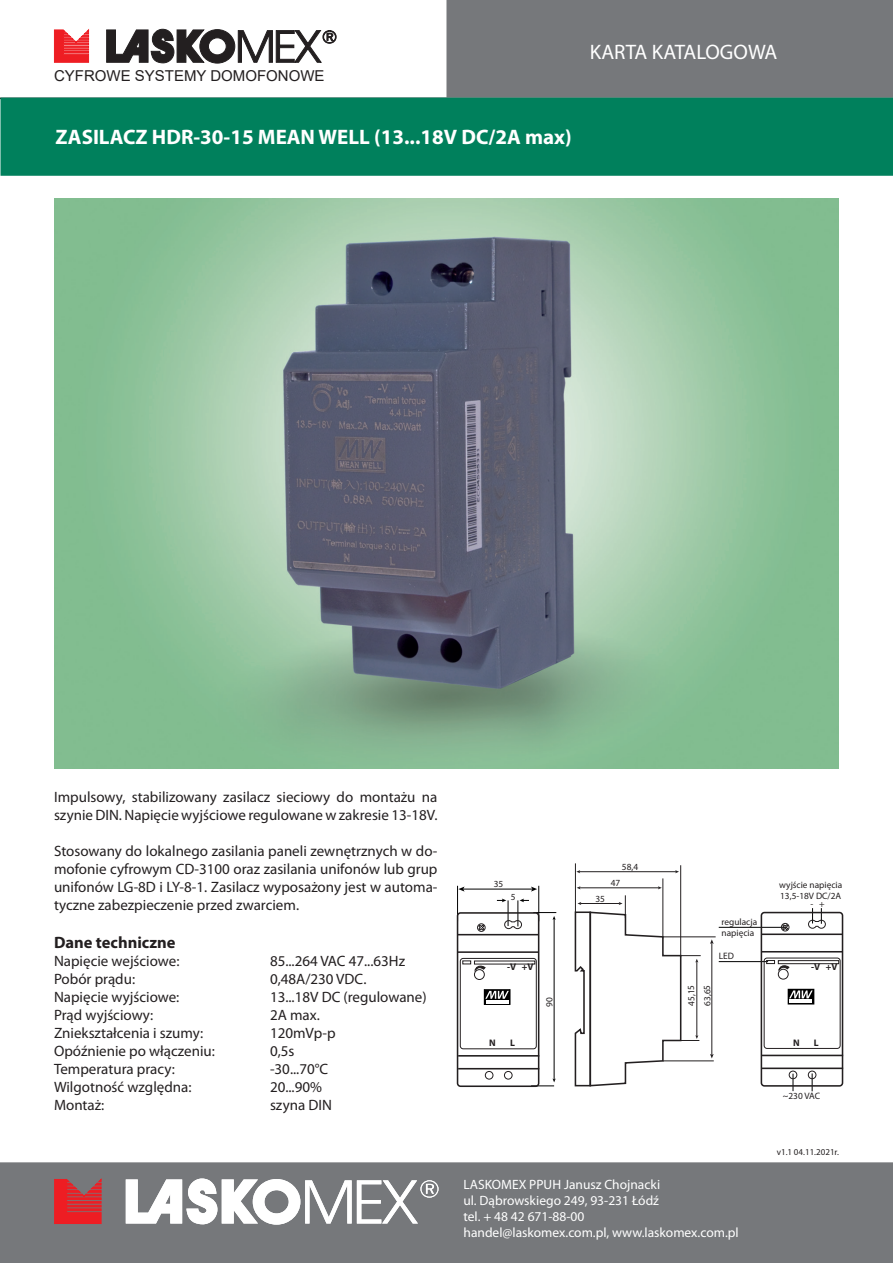
<style>
.page{position:relative;width:893px;height:1263px;background:#fff}
.page>*{position:absolute;margin:0;border:0;box-sizing:border-box;transform-origin:0 0}
.t1{font:700 21px "Myriad Pro";color:#fff}
.t2{font:21px "Myriad Pro";color:#fff}
.t3{font:700 16.5px "Myriad Pro";color:#231f20}
.t4{font:15px/18px "Myriad Pro";color:#231f20}
.t5{font:15px "Arial";color:#231f20}
.t6{font:13.5px/16.2px "Myriad Pro";color:#fff}
.t7{font:700 9.45px "Myriad Pro";color:#231f20}
.t8{font:9.45px "Myriad Pro";color:#231f20}
.t9{font:9.3px/11.1px "Myriad Pro";color:#231f20}
.t10{font:9px "Myriad Pro";color:#231f20}
</style>
<div class="page">
<svg style="left:54px;top:30px;width:35px;height:33px"></svg>
<svg style="left:106px;top:29px;width:230px;height:34px"></svg>
<div style="left:447px;top:1px;width:445px;height:96px;background:#76787b"></div>
<div style="left:446px;top:0;width:447px;height:98px;border:2px solid #76787b"></div>
<div style="left:1px;top:98px;width:891px;height:77px;background:#00805c"></div>
<div style="left:0;top:98px;width:893px;height:78px;border:2px solid #00805c"></div>
<div style="left:1px;top:1163px;width:891px;height:99px;background:#76787b"></div>
<div style="left:0;top:1162px;width:893px;height:101px;border:2px solid #76787b"></div>
<svg style="left:54px;top:1179px;width:48px;height:45px;background:#d23137"></svg>
<svg style="left:126px;top:1178px;width:312px;height:47px"></svg>
<img style="left:54px;top:198px;width:785px;height:570px">
<hr style="left:457px;top:886px;width:1px;height:35px;background:#000">
<hr style="left:538px;top:886px;width:1px;height:35px;background:#000">
<hr style="left:463px;top:889px;width:70px;height:1px;background:#000">
<svg style="left:458px;top:886px;width:7px;height:5px"></svg>
<svg style="left:531px;top:886px;width:6px;height:5px"></svg>
<hr style="left:554px;top:919px;width:1px;height:161px;background:#000">
<svg style="left:539px;top:1078px;width:17px;height:8px"></svg>
<hr style="left:575px;top:863px;width:1px;height:49px;background:#231f20">
<hr style="left:663px;top:878px;width:1px;height:60px;background:#231f20">
<hr style="left:680px;top:865px;width:1px;height:92px;background:#231f20">
<hr style="left:579px;top:887px;width:80px;height:1px;background:#231f20">
<hr style="left:712px;top:942px;width:1px;height:113px;background:#231f20">
<svg style="left:710px;top:1054px;width:4px;height:4px"></svg>
<svg style="left:710px;top:939px;width:4px;height:5px"></svg>
<hr style="left:579px;top:871px;width:97px;height:1px;background:#231f20">
<hr style="left:663px;top:936px;width:53px;height:1px;background:#231f20">
<svg style="left:574px;top:895px;width:127px;height:192px"></svg>
<hr style="left:663px;top:1060px;width:51px;height:1px;background:#231f20">
<svg style="left:793px;top:1074px;width:1px;height:17px"></svg>
<svg style="left:812px;top:1073px;width:1px;height:18px"></svg>
<svg style="left:790px;top:998px;width:22px;height:1px"></svg>
<div style="left:788px;top:989px;width:26px;height:15px;border:1px solid #000"></div>
<svg style="left:789px;top:990px;width:24px;height:8px"></svg>
<hr style="left:789px;top:999px;width:23px;height:4px;background:#fff">
<hr style="left:719px;top:961px;width:49px;height:1px;background:#000">
<hr style="left:719px;top:927px;width:67px;height:1px;background:#000">
<svg style="left:808px;top:908px;width:18px;height:21px"></svg>
<div style="left:761px;top:912px;width:82px;height:175px;border:2px solid #231f20;border-radius:3px"></div>
<hr style="left:761px;top:933px;width:81px;height:2px;background:#231f20">
<hr style="left:761px;top:951px;width:81px;height:1px;background:#231f20">
<hr style="left:762px;top:1055px;width:81px;height:1px;background:#231f20">
<hr style="left:762px;top:1067px;width:81px;height:2px;background:#231f20">
<div style="left:764px;top:958px;width:76px;height:91px;border:1px solid #231f20;border-radius:3px"></div>
<div style="left:778px;top:960px;width:61px;height:4px;border:1px solid #231f20"></div>
<div style="left:789px;top:1071px;width:8px;height:8px;border:1px solid #231f20;border-radius:50%"></div>
<div style="left:808px;top:1071px;width:8px;height:8px;border:1px solid #231f20;border-radius:50%"></div>
<div style="left:778px;top:969px;width:10px;height:10px;border:1px solid #231f20;border-radius:50%"></div>
<svg style="left:766px;top:960px;width:23px;height:10px"></svg>
<div style="left:781px;top:923px;width:8px;height:8px;border:1px solid #231f20;border-radius:50%"></div>
<svg style="left:782px;top:924px;width:6px;height:6px"></svg>
<div style="left:484px;top:990px;width:26px;height:14px;background:#000"></div>
<div style="left:484px;top:989px;width:26px;height:16px;border:1px solid #000"></div>
<svg style="left:485px;top:991px;width:24px;height:8px"></svg>
<hr style="left:486px;top:1000px;width:22px;height:3px;background:#fff">
<svg style="left:497px;top:898px;width:59px;height:31px"></svg>
<div style="left:457px;top:912px;width:82px;height:175px;border:2px solid #231f20;border-radius:3px"></div>
<hr style="left:458px;top:934px;width:81px;height:1px;background:#231f20">
<hr style="left:458px;top:951px;width:81px;height:2px;background:#231f20">
<hr style="left:458px;top:1055px;width:81px;height:1px;background:#231f20">
<hr style="left:458px;top:1068px;width:81px;height:1px;background:#231f20">
<div style="left:460px;top:958px;width:77px;height:91px;border:1px solid #231f20;border-radius:3px"></div>
<div style="left:485px;top:1071px;width:8px;height:8px;border:1px solid #231f20;border-radius:50%"></div>
<div style="left:504px;top:1071px;width:8px;height:8px;border:1px solid #231f20;border-radius:50%"></div>
<div style="left:474px;top:969px;width:11px;height:11px;border:1px solid #231f20;border-radius:50%"></div>
<svg style="left:462px;top:961px;width:23px;height:9px"></svg>
<div style="left:477px;top:923px;width:8px;height:9px;border:1px solid #231f20;border-radius:50%"></div>
<svg style="left:479px;top:925px;width:5px;height:5px"></svg>
<p class="t5" style="left:54px;top:65px;width:272px">CYFROWE SYSTEMY DOMOFONOWE</p>
<h1 class="t1" style="left:56px;top:123px;width:518px">ZASILACZ HDR-30-15 MEAN WELL (13...18V DC/2A max)</h1>
<h1 class="t2" style="left:590px;top:39px;width:189px">KARTA KATALOGOWA</h1>
<p class="t4" style="left:54px;top:788px;width:385px">Impulsowy, stabilizowany zasilacz sieciowy do montażu na szynie DIN. Napięcie wyjściowe regulowane w zakresie 13-18V.</p>
<p class="t4" style="left:54px;top:842px;width:385px;text-align:justify">Stosowany do lokalnego zasilania paneli zewnętrznych w do&shy;mofonie cyfrowym CD-3100 oraz zasilania unifonów lub grup unifonów LG-8D i LY-8-1. Zasilacz wyposażony jest w automa&shy;tyczne zabezpieczenie przed zwarciem.</p>
<p class="t3" style="left:54px;top:932px;width:123px">Dane techniczne</p>
<p class="t4" style="left:54px;top:952px;width:127px">Napięcie wejściowe:</p>
<p class="t4" style="left:270px;top:952px;width:137px">85...264 VAC 47...63Hz</p>
<p class="t4" style="left:54px;top:970px;width:83px">Pobór prądu:</p>
<p class="t4" style="left:270px;top:970px;width:98px">0,48A/230 VDC.</p>
<p class="t4" style="left:54px;top:988px;width:127px">Napięcie wyjściowe:</p>
<p class="t4" style="left:270px;top:988px;width:158px">13...18V DC (regulowane)</p>
<p class="t4" style="left:54px;top:1006px;width:101px">Prąd wyjściowy:</p>
<p class="t4" style="left:270px;top:1006px;width:51px">2A max.</p>
<p class="t4" style="left:54px;top:1024px;width:151px">Zniekształcenia i szumy:</p>
<p class="t4" style="left:270px;top:1024px;width:67px">120mVp-p</p>
<p class="t4" style="left:54px;top:1042px;width:162px">Opóźnienie po włączeniu:</p>
<p class="t4" style="left:270px;top:1042px;width:26px">0,5s</p>
<p class="t4" style="left:54px;top:1060px;width:123px">Temperatura pracy:</p>
<p class="t4" style="left:270px;top:1060px;width:60px">-30...70°C</p>
<p class="t4" style="left:54px;top:1078px;width:139px">Wilgotność względna:</p>
<p class="t4" style="left:270px;top:1078px;width:53px">20...90%</p>
<p class="t4" style="left:54px;top:1096px;width:52px">Montaż:</p>
<p class="t4" style="left:270px;top:1096px;width:63px">szyna DIN</p>
<p class="t8" style="left:622px;top:861px;width:18px">58,4</p>
<p class="t9" style="left:494px;top:878px;width:11px">35</p>
<p class="t9" style="left:511px;top:892px;width:6px">5</p>
<p class="t8" style="left:611px;top:877px;width:11px">47</p>
<p class="t8" style="left:595px;top:893px;width:11px">35</p>
<p class="t9" style="left:779px;top:879px;width:64px">wyjście napięcia<br>13,5-18V DC/2A</p>
<p class="t9" style="left:811px;top:898px;width:16px">- +</p>
<p class="t9" style="left:722px;top:916px;width:37px">regulacja napięcia</p>
<p class="t9" style="left:719px;top:950px;width:17px">LED</p>
<p class="t7" style="left:507px;top:961px;width:28px">-V +V</p>
<p class="t7" style="left:811px;top:961px;width:28px">-V +V</p>
<p class="t9" style="left:544px;top:1006px;width:11px;rotate:-90deg">90</p>
<p class="t9" style="left:683px;top:1006px;width:23px;line-height:16px;rotate:-91deg">45,15<br>63,65</p>
<p class="t7" style="left:489px;top:1037px;width:8px">N</p>
<p class="t7" style="left:510px;top:1037px;width:6px">L</p>
<p class="t7" style="left:793px;top:1036px;width:8px">N</p>
<p class="t7" style="left:814px;top:1036px;width:6px">L</p>
<p class="t9" style="left:783px;top:1090px;width:39px">~230 VAC</p>
<p class="t10" style="left:777px;top:1146px;width:64px">v1.1 04.11.2021r.</p>
<p class="t6" style="left:463px;top:1176px;width:277px">LASKOMEX PPUH Janusz Chojnacki<br>ul. Dąbrowskiego 249, 93-231 Łódź<br>tel. + 48 42 671-88-00<br>handel@laskomex.com.pl, www.laskomex.com.pl</p>
</div>
